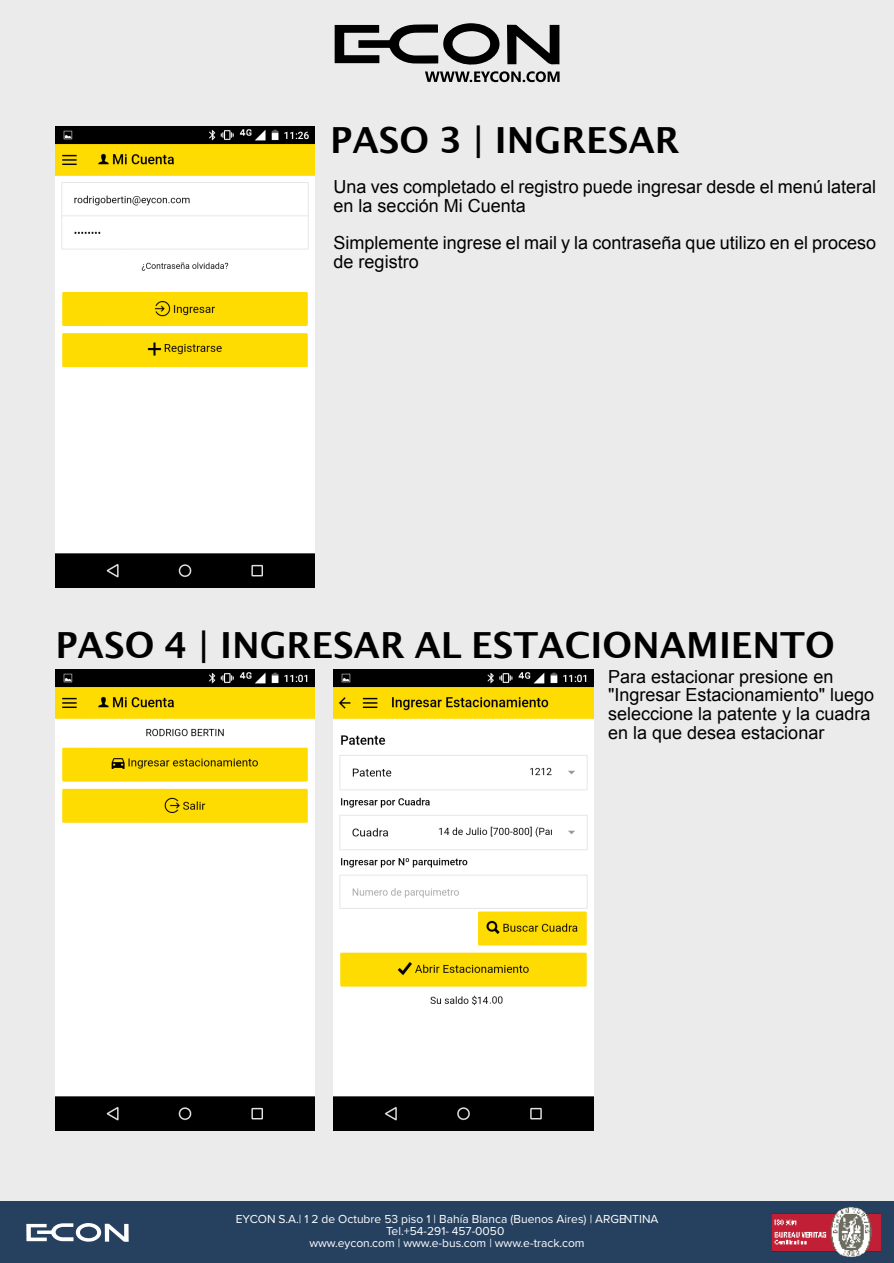
<style>
.page{position:relative;width:894px;height:1263px;background:#fff}
.page>*{position:absolute;margin:0;border:0;box-sizing:border-box;transform-origin:0 0}
.t1{font:700 36px "Lucida Grande";color:#000}
.t2{font:18px/18.6px "Arial";color:#000}
.t3{font:12px/12px "Proxima Nova";color:#fff;text-align:center}
</style>
<div class="page">
<div style="left:0;top:0;width:893px;height:1263px;background:#ebebeb"></div>
<svg style="left:334px;top:23px;width:225px;height:59px"></svg>
<img style="left:333px;top:670px;width:259px;height:461px">
<img style="left:55px;top:127px;width:260px;height:460px">
<img style="left:55px;top:670px;width:260px;height:461px">
<div style="left:0;top:1201px;width:893px;height:62px;background:#264160"></div>
<svg style="left:26px;top:1223px;width:103px;height:19px"></svg>
<img style="left:771px;top:1207px;width:109px;height:50px">
<h1 class="t1" style="left:330px;top:125px;width:351px">PASO 3 | INGRESAR</h1>
<p class="t2" style="left:333px;top:179px;width:544px">Una ves completado el registro puede ingresar desde el menú lateral en la sección Mi Cuenta</p>
<p class="t2" style="left:333px;top:235px;width:544px">Simplemente ingrese el mail y la contraseña que utilizo en el proceso de registro</p>
<h1 class="t1" style="left:55px;top:630px;width:780px">PASO 4 | INGRESAR AL ESTACIONAMIENTO</h1>
<p class="t2" style="left:607px;top:669px;width:267px">Para estacionar presione en "Ingresar Estacionamiento" luego seleccione la patente y la cuadra en la que desea estacionar</p>
<p class="t3" style="left:236px;top:1214px;width:424px">EYCON S.A.| 1 2 de Octubre 53 piso 1 | Bahía Blanca (Buenos Aires) | ARGENTINA<br>Tel.+54-291- 457-0050<br>www.eycon.com | www.e-bus.com | www.e-track.com</p>
</div>
